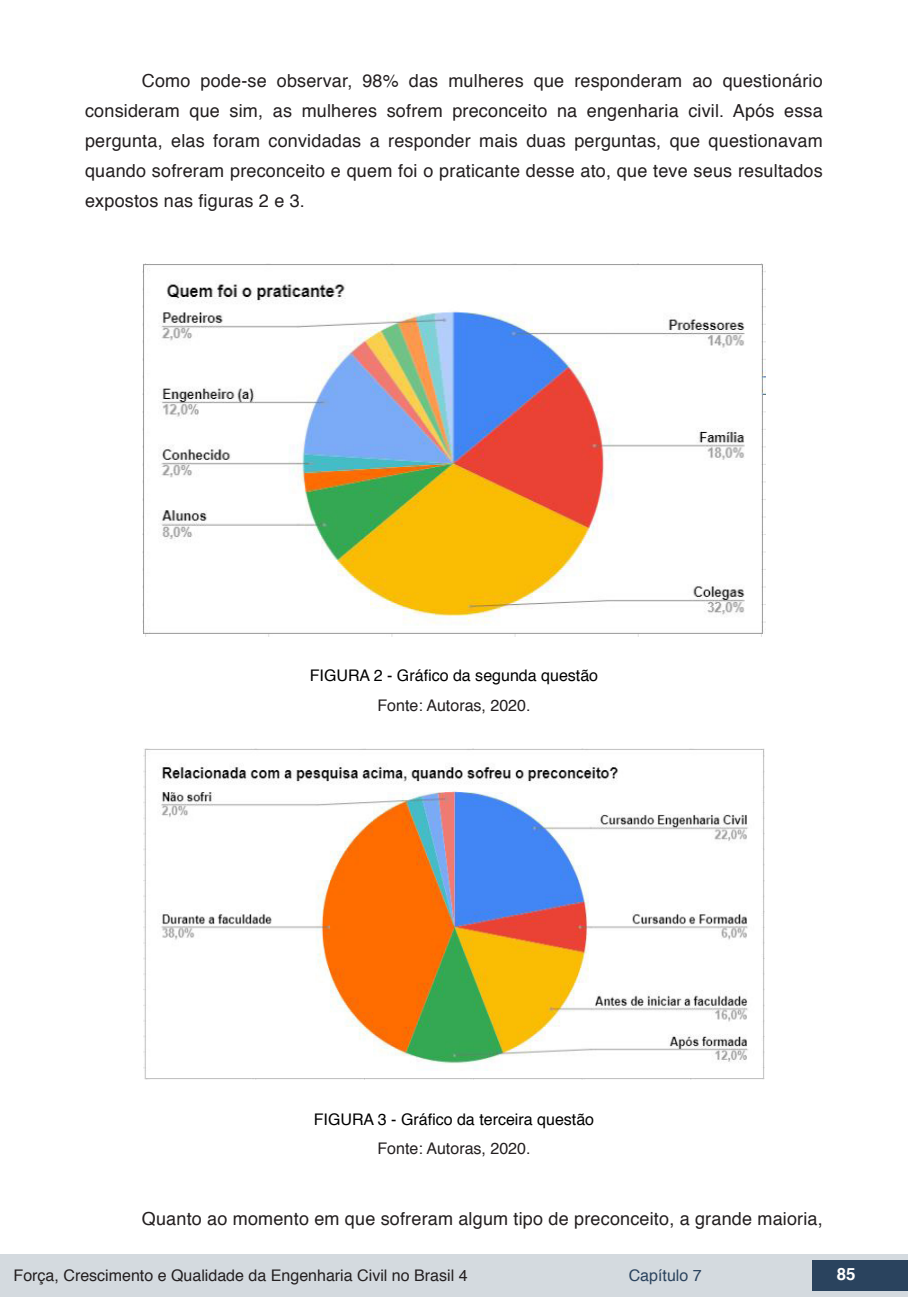
<style>
.page{position:relative;width:908px;height:1304px;background:#fff}
.page>*{position:absolute;margin:0;border:0;box-sizing:border-box;transform-origin:0 0}
.txt{font:18px/30px "Helvetica";letter-spacing:.01em;color:#231f20;text-align:justify}
.t1{font:700 16.8px "Helvetica";color:#fff}
.fonte_tab_gra_imag{font:16px "Helvetica";color:#231f20}
.info_tab_graf_imag{font:16px "Helvetica";color:#000}
.t2{font:16px "Helvetica";color:#2a435e}
</style>
<div class="page">
<div style="left:0;top:1254px;width:906px;height:43px;background:#d4dadf"></div>
<div style="left:812px;top:1261px;width:95px;height:30px;background:#2a435e"></div>
<img style="left:143px;top:264px;width:622px;height:373px">
<img style="left:143px;top:749px;width:621px;height:331px">
<p class="txt" style="left:85px;top:66px;width:738px;text-indent:57px">Como pode-se observar, 98% das mulheres que responderam ao questionário consideram que sim, as mulheres sofrem preconceito na engenharia civil. Após essa pergunta, elas foram convidadas a responder mais duas perguntas, que questionavam quando sofreram preconceito e quem foi o praticante desse ato, que teve seus resultados expostos nas figuras 2 e 3.</p>
<p class="info_tab_graf_imag" style="left:309px;top:664px;width:290px">FIGURA 2 - Gráfico da segunda questão</p>
<p class="fonte_tab_gra_imag" style="left:377px;top:693px;width:154px">Fonte: Autoras, 2020.</p>
<p class="info_tab_graf_imag" style="left:313px;top:1107px;width:282px">FIGURA 3 - Gráfico da terceira questão</p>
<p class="fonte_tab_gra_imag" style="left:377px;top:1136px;width:154px">Fonte: Autoras, 2020.</p>
<p class="txt" style="left:142px;top:1204px;width:682px">Quanto ao momento em que sofreram algum tipo de preconceito, a grande maioria,</p>
<p class="fonte_tab_gra_imag" style="left:14px;top:1263px;width:455px">Força, Crescimento e Qualidade da Engenharia Civil no Brasil 4</p>
<p class="t2" style="left:628px;top:1263px;width:74px">Capítulo 7</p>
<p class="t1" style="left:836px;top:1261px;width:20px">85</p>
</div>
